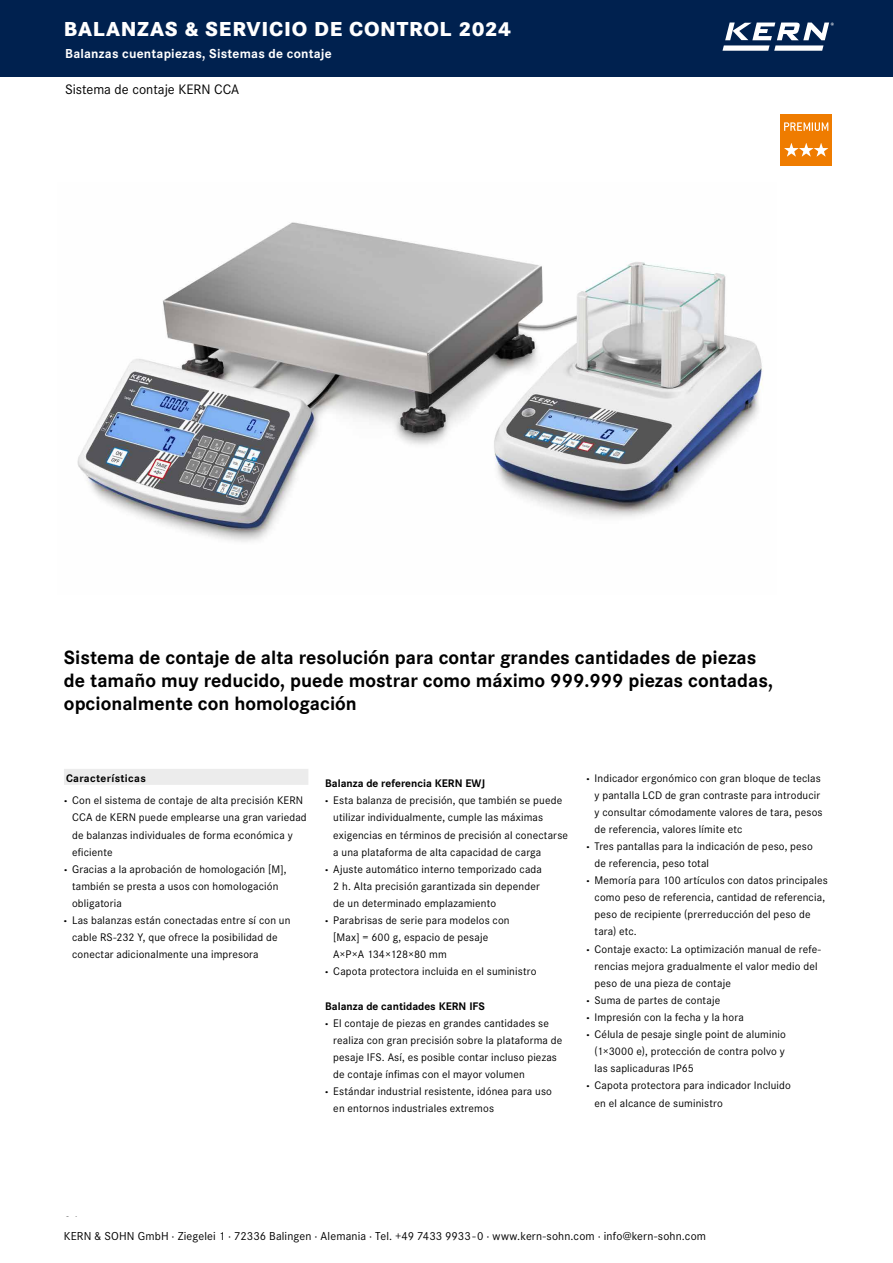
<style>
.page{position:relative;width:893px;height:1263px;background:#fff}
.page>*{position:absolute;margin:0;border:0;box-sizing:border-box;transform-origin:0 0}
.t1{font:800 21px "Corporate S Pro";letter-spacing:.035em;color:#fff}
.t2{font:700 19.95px/22.8px "Corporate S Pro";color:#000}
.t3{font:14.25px "Corporate S Pro";color:#000}
.t4{font:700 13.5px "Corporate S Pro";letter-spacing:.015em;color:#fff}
.t5{font:12px "Corporate S Pro";letter-spacing:.015em;color:#000}
.t6{font:11.4px/22.8px "Corporate S Pro";letter-spacing:.015em;color:#000}
.t7{font:700 11.4px "Corporate S Pro";color:#000}
.s1{font-weight:700}
.s2{font-weight:800}
</style>
<div class="page">
<img style="left:77px;top:222px;width:686px;height:320px">
<div style="left:781px;top:114px;width:51px;height:51px;background:#ef7c00"></div>
<svg style="left:784px;top:122px;width:44px;height:9px"></svg>
<svg style="left:784px;top:143px;width:44px;height:14px"></svg>
<div style="left:64px;top:769px;width:244px;height:16px;background:#ececec"></div>
<div style="left:0;top:0;width:893px;height:76px;background:#00214f"></div>
<svg style="left:722px;top:23px;width:112px;height:28px"></svg>
<h1 class="t1" style="left:64px;top:12px;width:449px">BALANZAS &amp; SERVICIO DE CONTROL 2024</h1>
<p class="t4" style="left:65px;top:43px;width:268px">Balanzas cuentapiezas, Sistemas de contaje</p>
<p class="t3" style="left:65px;top:79px;width:176px">Sistema de contaje KERN CCA</p>
<h2 class="t2" style="left:64px;top:645px;width:710px">Sistema de contaje de alta resolución para contar grandes cantidades de piezas de tamaño muy reducido, puede mostrar como máximo 999.999 piezas contadas, opcionalmente con homologación</h2>
<p class="t6" style="left:64px;top:765px;width:241px"><span class="s1">Características<br></span><span class="s2">·</span> Con el sistema de contaje de alta precisión KERN</p>
<p class="t6" style="left:72px;top:805px;width:236px">CCA de KERN puede emplearse una gran variedad</p>
<p class="t6" style="left:72px;top:822px;width:222px">de balanzas individuales de forma económica y</p>
<p class="t6" style="left:72px;top:840px;width:42px">eficiente</p>
<p class="t6" style="left:64px;top:857px;width:224px"><span class="s2">·</span> Gracias a la aprobación de homologación [M],</p>
<p class="t6" style="left:72px;top:874px;width:208px">también se presta a usos con homologación</p>
<p class="t6" style="left:72px;top:891px;width:51px">obligatoria</p>
<p class="t6" style="left:64px;top:908px;width:228px"><span class="s2">·</span> Las balanzas están conectadas entre sí con un</p>
<p class="t6" style="left:72px;top:925px;width:207px">cable RS-232 Y, que ofrece la posibilidad de</p>
<p class="t6" style="left:72px;top:942px;width:188px">conectar adicionalmente una impresora</p>
<p class="t7" style="left:325px;top:774px;width:161px">Balanza de referencia KERN EWJ</p>
<p class="t6" style="left:325px;top:788px;width:238px"><span class="s2">·</span> Esta balanza de precisión, que también se puede</p>
<p class="t6" style="left:333px;top:805px;width:211px">utilizar individualmente, cumple las máximas</p>
<p class="t6" style="left:333px;top:822px;width:236px">exigencias en términos de precisión al conectarse</p>
<p class="t6" style="left:333px;top:840px;width:209px">a una plataforma de alta capacidad de carga</p>
<p class="t6" style="left:325px;top:857px;width:218px"><span class="s2">·</span> Ajuste automático interno temporizado cada</p>
<p class="t6" style="left:333px;top:874px;width:208px">2 h. Alta precisión garantizada sin depender</p>
<p class="t6" style="left:333px;top:891px;width:164px">de un determinado emplazamiento</p>
<p class="t6" style="left:325px;top:908px;width:186px"><span class="s2">·</span> Parabrisas de serie para modelos con</p>
<p class="t6" style="left:333px;top:925px;width:156px">[Max] = 600 g, espacio de pesaje</p>
<p class="t6" style="left:333px;top:942px;width:115px">A×P×A 134×128×80 mm</p>
<p class="t6" style="left:325px;top:959px;width:213px"><span class="s2">·</span> Capota protectora incluida en el suministro</p>
<p class="t7" style="left:325px;top:997px;width:161px">Balanza de cantidades KERN IFS</p>
<p class="t6" style="left:325px;top:1011px;width:225px"><span class="s2">·</span> El contaje de piezas en grandes cantidades se</p>
<p class="t6" style="left:333px;top:1028px;width:231px">realiza con gran precisión sobre la plataforma de</p>
<p class="t6" style="left:333px;top:1045px;width:225px">pesaje IFS. Así, es posible contar incluso piezas</p>
<p class="t6" style="left:333px;top:1062px;width:193px">de contaje ínfimas con el mayor volumen</p>
<p class="t6" style="left:325px;top:1079px;width:228px"><span class="s2">·</span> Estándar industrial resistente, idónea para uso</p>
<p class="t6" style="left:333px;top:1096px;width:162px">en entornos industriales extremos</p>
<p class="t6" style="left:586px;top:765px;width:236px"><span class="s2">·</span> Indicador ergonómico con gran bloque de teclas</p>
<p class="t6" style="left:595px;top:783px;width:227px">y pantalla LCD de gran contraste para introducir</p>
<p class="t6" style="left:595px;top:800px;width:229px">y consultar cómodamente valores de tara, pesos</p>
<p class="t6" style="left:595px;top:817px;width:149px">de referencia, valores límite etc</p>
<p class="t6" style="left:586px;top:834px;width:228px"><span class="s2">·</span> Tres pantallas para la indicación de peso, peso</p>
<p class="t6" style="left:595px;top:851px;width:116px">de referencia, peso total</p>
<p class="t6" style="left:586px;top:868px;width:243px"><span class="s2">·</span> Memoría para 100 artículos con datos principales</p>
<p class="t6" style="left:595px;top:885px;width:232px">como peso de referencia, cantidad de referencia,</p>
<p class="t6" style="left:595px;top:902px;width:218px">peso de recipiente (prerreducción del peso de</p>
<p class="t6" style="left:595px;top:919px;width:44px">tara) etc.</p>
<p class="t6" style="left:586px;top:936px;width:236px"><span class="s2">·</span> Contaje exacto: La optimización manual de refe-</p>
<p class="t6" style="left:595px;top:954px;width:224px">rencias mejora gradualmente el valor medio del</p>
<p class="t6" style="left:595px;top:971px;width:138px">peso de una pieza de contaje</p>
<p class="t6" style="left:586px;top:988px;width:135px"><span class="s2">·</span> Suma de partes de contaje</p>
<p class="t6" style="left:586px;top:1005px;width:159px"><span class="s2">·</span> Impresión con la fecha y la hora</p>
<p class="t6" style="left:586px;top:1022px;width:201px"><span class="s2">·</span> Célula de pesaje single point de aluminio</p>
<p class="t6" style="left:595px;top:1039px;width:192px">(1×3000 e), protección de contra polvo y</p>
<p class="t6" style="left:595px;top:1056px;width:101px">las saplicaduras IP65</p>
<p class="t6" style="left:586px;top:1073px;width:206px"><span class="s2">·</span> Capota protectora para indicador Incluido</p>
<p class="t6" style="left:595px;top:1090px;width:130px">en el alcance de suministro</p>
<p class="t5" style="left:64px;top:1227px;width:644px">KERN &amp; SOHN GmbH · Ziegelei 1 · 72336 Balingen · Alemania · Tel. +49 7433 9933 - 0 · www.kern-sohn.com · info@kern-sohn.com</p>
</div>
